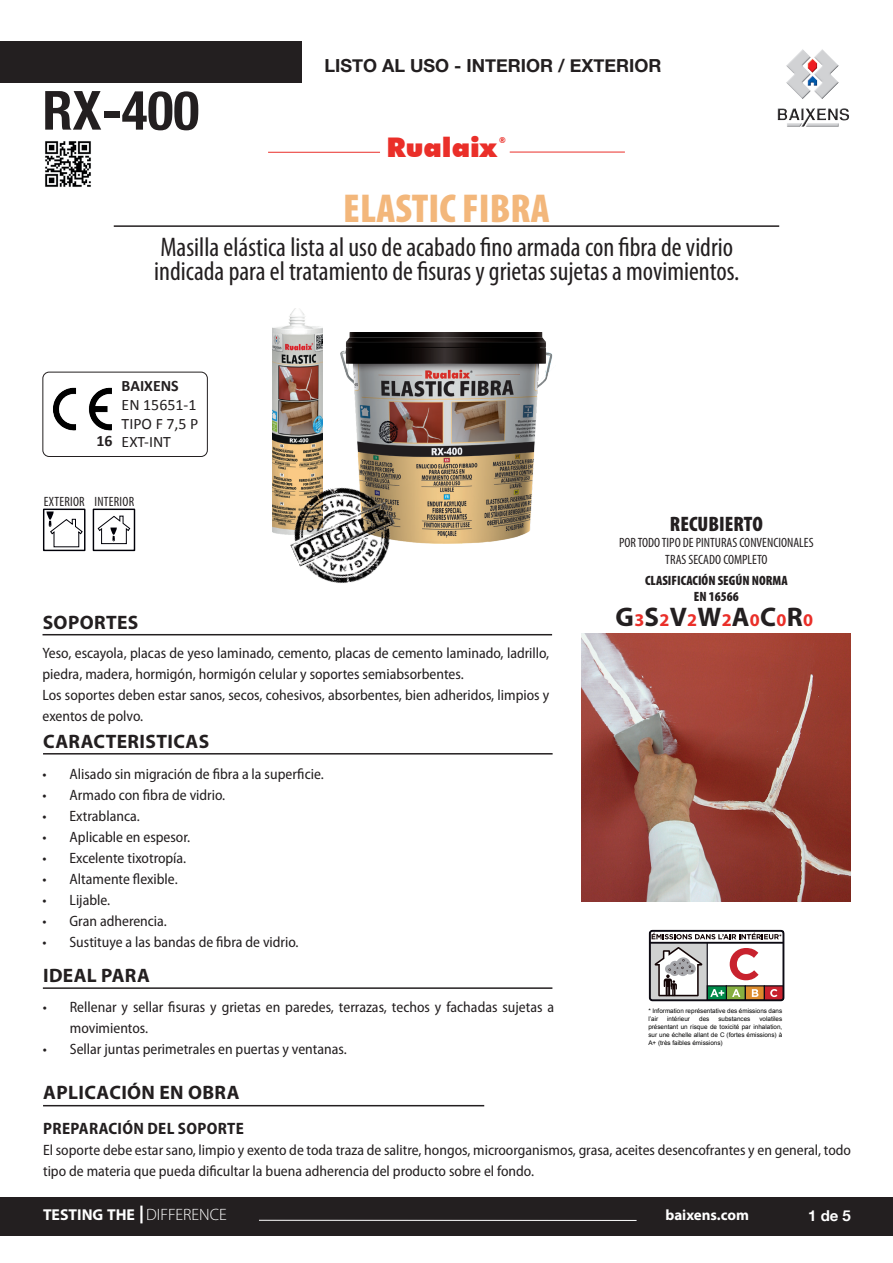
<style>
.page{position:relative;width:893px;height:1263px;background:#fff}
.page>*{position:absolute;margin:0;border:0;box-sizing:border-box;transform-origin:0 0}
.t1{font:700 condensed 54px "Helvetica Neue LT Com";color:#231f20}
.t2{font:900 condensed 40.5px "Myriad Pro";color:#f3b77b}
.t3{font:condensed 27px/24px "Myriad Pro";color:#231f20}
.t4{font:700 27px "Myriad Pro";color:#231f20}
.t5{font:900 27px "Futura BT";color:#ea2f29}
.t6{font:900 condensed 21px "Myriad Pro";color:#231f20}
.t7{font:700 19.5px "Myriad Pro";letter-spacing:.02em;color:#231f20}
.t8{font:700 18px "Helvetica Neue";color:#231f20}
.t9{font:700 semi-condensed 16.5px "Myriad Pro";letter-spacing:.02em;color:#231f20}
.t10{font:15.9px "Calibri";color:#231f20}
.t11{font:700 15.9px "Calibri";color:#231f20}
.t12{font:700 15.75px "Myriad Pro";color:#fff}
.t13{font:semi-condensed 15px/21px "Myriad Pro";color:#231f20}
.t14{font:700 15px "Myriad Pro";color:#fff}
.t15{font:700 15px "Helvetica Neue";color:#fff}
.t16{font:condensed 13.5px/16.5px "Myriad Pro";color:#231f20;text-align:center}
.t17{font:900 condensed 13.5px/16.5px "Myriad Pro";color:#231f20;text-align:center}
.t18{font:condensed 13.5px "Myriad Pro";letter-spacing:.02em;color:#231f20}
.t19{font:900 8.1px "Futura BT";color:#ea2f29}
.t20{font:6.3px/7.9px "Arial";color:#000001}
.s1{font-weight:700}
.s2{font-size:18px;color:#ea2f29}
.s3{font-weight:300;font-size:16.5px}
</style>
<div class="page">
<div style="left:0;top:42px;width:301px;height:41px;background:#231f20"></div>
<hr style="left:114px;top:225px;width:665px;height:2px;background:#231f20">
<hr style="left:510px;top:152px;width:115px;height:1px;background:#ea2f29">
<hr style="left:268px;top:152px;width:112px;height:1px;background:#ea2f29">
<img style="left:777px;top:49px;width:72px;height:78px">
<img style="left:45px;top:141px;width:46px;height:46px">
<div style="left:0;top:1196px;width:893px;height:39px;background:#231f20"></div>
<hr style="left:43px;top:634px;width:509px;height:1px;background:#231f20">
<hr style="left:43px;top:753px;width:510px;height:1px;background:#231f20">
<hr style="left:43px;top:1105px;width:441px;height:1px;background:#231f20">
<hr style="left:140px;top:1205px;width:3px;height:18px;background:#fff">
<hr style="left:259px;top:1220px;width:378px;height:1px;background:#fff">
<div style="left:93px;top:509px;width:42px;height:42px;border:1px solid #000008"></div>
<svg style="left:97px;top:515px;width:34px;height:29px"></svg>
<hr style="left:43px;top:987px;width:509px;height:2px;background:#231f20">
<div style="left:43px;top:509px;width:42px;height:42px;border:1px solid #000008"></div>
<svg style="left:46px;top:511px;width:37px;height:36px"></svg>
<img style="left:582px;top:633px;width:269px;height:269px">
<img style="left:340px;top:332px;width:213px;height:212px">
<img style="left:272px;top:309px;width:51px;height:225px">
<img style="left:276px;top:470px;width:135px;height:113px">
<div style="left:43px;top:372px;width:165px;height:85px;border:1px solid #231f20;border-radius:6px"></div>
<img style="left:53px;top:387px;width:59px;height:44px">
<svg style="left:648px;top:930px;width:136px;height:72px"></svg>
<h1 class="t1" style="left:43px;top:78px;width:158px">RX-400</h1>
<p class="t8" style="left:325px;top:52px;width:338px">LISTO AL USO - INTERIOR / EXTERIOR</p>
<h3 class="t5" style="left:386px;top:131px;width:112px">Rualaix</h3>
<p class="t19" style="left:499px;top:136px;width:8px">®</p>
<h2 class="t2" style="left:343px;top:186px;width:208px">ELASTIC FIBRA</h2>
<h3 class="t3" style="left:154px;top:235px;width:587px">Masilla elástica lista al uso de acabado fino armada con fibra de vidrio indicada para el tratamiento de fisuras y grietas sujetas a movimientos.</h3>
<p class="t11" style="left:122px;top:376px;width:59px">BAIXENS</p>
<p class="t10" style="left:122px;top:395px;width:76px">EN 15651-1</p>
<p class="t10" style="left:122px;top:413px;width:78px">TIPO F 7,5 P</p>
<p class="t10" style="left:97px;top:432px;width:76px"><span class="s1">16</span> EXT-INT</p>
<p class="t18" style="left:44px;top:493px;width:42px">EXTERIOR</p>
<p class="t18" style="left:95px;top:493px;width:41px">INTERIOR</p>
<h3 class="t7" style="left:43px;top:610px;width:97px">SOPORTES</h3>
<p class="t13" style="left:43px;top:642px;width:508px">Yeso, escayola, placas de yeso laminado, cemento, placas de cemento laminado, ladrillo, piedra, madera, hormigón, hormigón celular y soportes semiabsorbentes.<br>Los soportes deben estar sanos, secos, cohesivos, absorbentes, bien adheridos, limpios y exentos de polvo.</p>
<h3 class="t7" style="left:43px;top:729px;width:168px">CARACTERISTICAS</h3>
<p class="t13" style="left:43px;top:764px;width:283px">• Alisado sin migración de fibra a la superficie.</p>
<p class="t13" style="left:43px;top:785px;width:184px">• Armado con fibra de vidrio.</p>
<p class="t13" style="left:43px;top:806px;width:99px">• Extrablanca.</p>
<p class="t13" style="left:43px;top:827px;width:149px">• Aplicable en espesor.</p>
<p class="t13" style="left:43px;top:848px;width:145px">• Excelente tixotropía.</p>
<p class="t13" style="left:43px;top:869px;width:137px">• Altamente flexible.</p>
<p class="t13" style="left:43px;top:890px;width:69px">• Lijable.</p>
<p class="t13" style="left:43px;top:911px;width:126px">• Gran adherencia.</p>
<p class="t13" style="left:43px;top:932px;width:258px">• Sustituye a las bandas de fibra de vidrio.</p>
<h3 class="t7" style="left:43px;top:963px;width:108px">IDEAL PARA</h3>
<p class="t13" style="left:70px;top:996px;width:486px;text-indent:-27px">• Rellenar y sellar fisuras y grietas en paredes, terrazas, techos y fachadas sujetas a movimientos.</p>
<p class="t13" style="left:43px;top:1038px;width:306px">• Sellar juntas perimetrales en puertas y ventanas.</p>
<h3 class="t7" style="left:43px;top:1079px;width:198px">APLICACIÓN EN OBRA</h3>
<h3 class="t6" style="left:670px;top:512px;width:94px">RECUBIERTO</h3>
<p class="t16" style="left:619px;top:534px;width:196px">POR TODO TIPO DE PINTURAS CONVENCIONALES<br>TRAS SECADO COMPLETO</p>
<p class="t17" style="left:645px;top:572px;width:144px">CLASIFICACIÓN SEGÚN NORMA<br>EN 16566</p>
<h3 class="t4" style="left:616px;top:599px;width:199px">G<span class="s2">3</span>S<span class="s2">2</span>V<span class="s2">2</span>W<span class="s2">2</span>A<span class="s2">0</span>C<span class="s2">0</span>R<span class="s2">0</span></h3>
<p class="t20" style="left:648px;top:1007px;width:135px">* Information représentative des émissions dans l’air</p>
<p class="t20" style="left:667px;top:1015px;width:24px">intérieur</p>
<p class="t20" style="left:699px;top:1015px;width:12px">des</p>
<p class="t20" style="left:718px;top:1015px;width:33px">substances</p>
<p class="t20" style="left:648px;top:1015px;width:135px;text-align:justify;text-indent:111px">volatiles présentant un risque de toxicité par inhalation, sur une échelle allant de C (fortes émissions) à A+ (très faibles émissions)</p>
<p class="t9" style="left:43px;top:1119px;width:202px">PREPARACIÓN DEL SOPORTE</p>
<p class="t13" style="left:43px;top:1139px;width:809px">El soporte debe estar sano, limpio y exento de toda traza de salitre, hongos, microorganismos, grasa, aceites desencofrantes y en general, todo tipo de materia que pueda dificultar la buena adherencia del producto sobre el fondo.</p>
<p class="t12" style="left:43px;top:1204px;width:185px">TESTING THE <span class="s3">DIFFERENCE</span></p>
<p class="t14" style="left:665px;top:1205px;width:85px">baixens.com</p>
<p class="t15" style="left:808px;top:1203px;width:44px">1 de 5</p>
</div>
